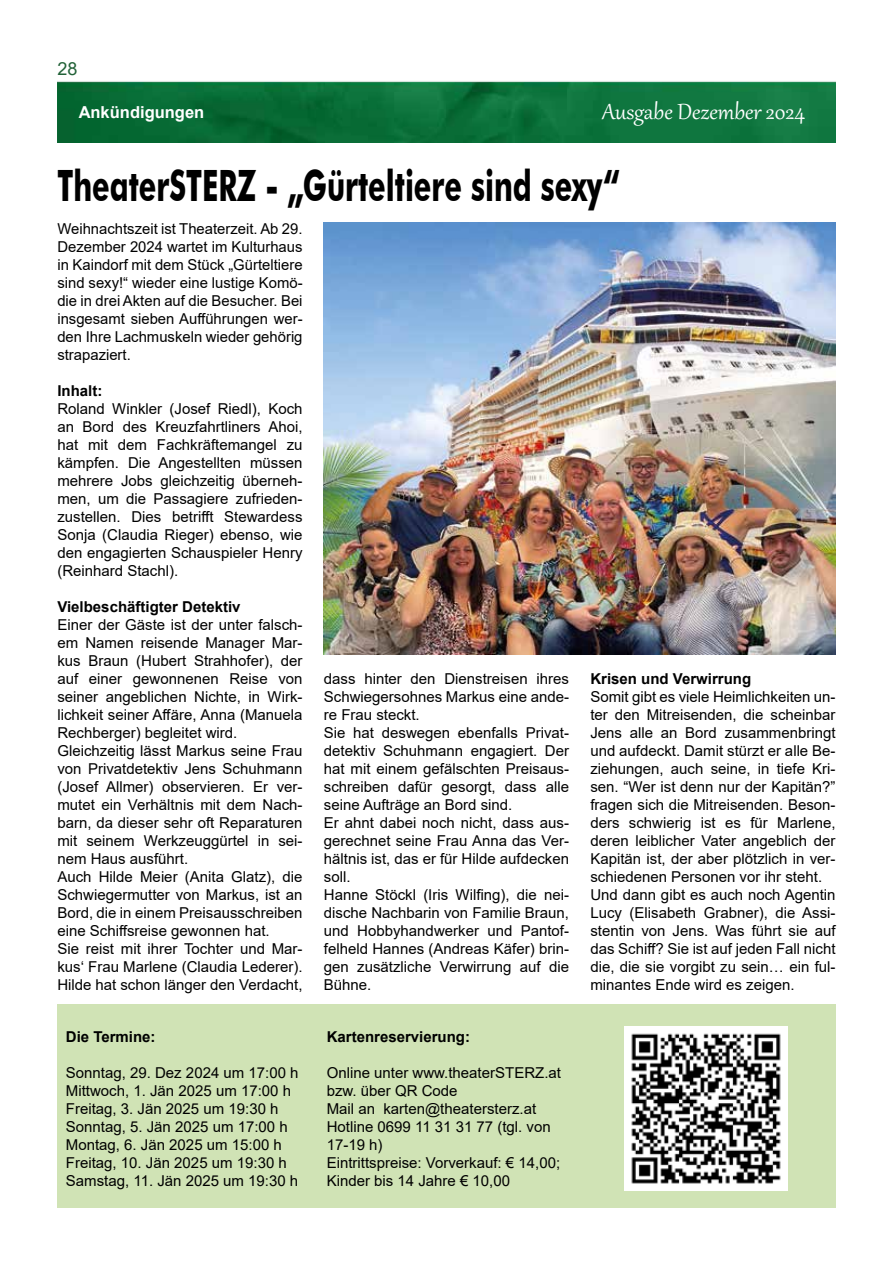
<style>
.page{position:relative;width:893px;height:1263px;background:#fff}
.page>*{position:absolute;margin:0;border:0;box-sizing:border-box;transform-origin:0 0}
.t1{font:700 43.2px "Futura BT";color:#000;scale:.67 1}
.t2{font:27px "Gabriola";color:#fff}
.t3{font:18px "Arial";color:#226238}
.t4{font:700 16.5px "Arial";color:#fff}
.t5{font:15px/18px "Arial";color:#000}
.t6{font:700 15px "Arial";color:#000}
</style>
<div class="page">
<img style="left:57px;top:81px;width:779px;height:61px">
<img style="left:324px;top:223px;width:512px;height:432px">
<div style="left:57px;top:1004px;width:779px;height:204px;background:#d0e3b5"></div>
<img style="left:624px;top:1027px;width:163px;height:163px">
<p class="t3" style="left:57px;top:56px;width:22px">28</p>
<p class="t4" style="left:79px;top:101px;width:127px">Ankündigungen</p>
<h2 class="t2" style="left:602px;top:94px;width:205px">Ausgabe Dezember 2024</h2>
<h1 class="t1" style="left:57px;top:159px;width:841px">TheaterSTERZ - „Gürteltiere sind sexy“</h1>
<p class="t5" style="left:57px;top:220px;width:247px;text-align:justify">Weihnachtszeit ist Theaterzeit. Ab 29.<br>Dezember 2024 wartet im Kulturhaus in Kaindorf mit dem Stück „Gürteltiere sind sexy!“ wieder eine lustige Komö&shy;die in drei Akten auf die Besucher. Bei insgesamt sieben Aufführungen wer&shy;den Ihre Lachmuskeln wieder gehörig strapaziert.</p>
<p class="t6" style="left:57px;top:380px;width:46px">Inhalt:</p>
<p class="t5" style="left:57px;top:400px;width:247px;text-align:justify">Roland Winkler (Josef Riedl), Koch an Bord des Kreuzfahrtliners Ahoi, hat mit dem Fachkräftemangel zu kämpfen. Die Angestellten müssen mehrere Jobs gleichzeitig überneh&shy;men, um die Passagiere zufrieden&shy;zustellen. Dies betrifft Stewardess Sonja (Claudia Rieger) ebenso, wie den engagierten Schauspieler Henry (Reinhard Stachl).</p>
<p class="t6" style="left:57px;top:596px;width:185px">Vielbeschäftigter Detektiv</p>
<p class="t5" style="left:57px;top:616px;width:247px">Einer der Gäste ist der unter falsch&shy;em Namen reisende Manager Mar&shy;kus Braun (Hubert Strahhofer), der auf einer gewonnenen Reise von seiner angeblichen Nichte, in Wirk&shy;lichkeit seiner Affäre, Anna (Manuela Rechberger) begleitet wird.<br>Gleichzeitig lässt Markus seine Frau von Privatdetektiv Jens Schuhmann (Josef Allmer) observieren. Er ver&shy;mutet ein Verhältnis mit dem Nach&shy;barn, da dieser sehr oft Reparaturen mit seinem Werkzeuggürtel in sei&shy;nem Haus ausführt.<br>Auch Hilde Meier (Anita Glatz), die Schwiegermutter von Markus, ist an Bord, die in einem Preisausschreiben eine Schiffsreise gewonnen hat.<br>Sie reist mit ihrer Tochter und Mar&shy;kus‘ Frau Marlene (Claudia Lederer).<br>Hilde hat schon länger den Verdacht,</p>
<p class="t5" style="left:324px;top:670px;width:247px">dass hinter den Dienstreisen ihres<br>Schwiegersohnes Markus eine ande&shy;re Frau steckt.<br>Sie hat deswegen ebenfalls Privat&shy;detektiv Schuhmann engagiert. Der hat mit einem gefälschten Preisaus&shy;schreiben dafür gesorgt, dass alle seine Aufträge an Bord sind.<br>Er ahnt dabei noch nicht, dass aus&shy;gerechnet seine Frau Anna das Ver&shy;hältnis ist, das er für Hilde aufdecken soll.<br>Hanne Stöckl (Iris Wilfing), die nei&shy;dische Nachbarin von Familie Braun, und Hobbyhandwerker und Pantof&shy;felheld Hannes (Andreas Käfer) brin&shy;gen zusätzliche Verwirrung auf die<br>Bühne.</p>
<p class="t6" style="left:590px;top:668px;width:162px">Krisen und Verwirrung</p>
<p class="t5" style="left:590px;top:688px;width:247px">Somit gibt es viele Heimlichkeiten un&shy;ter den Mitreisenden, die scheinbar Jens alle an Bord zusammenbringt und aufdeckt. Damit stürzt er alle Be&shy;ziehungen, auch seine, in tiefe Kri&shy;sen. “Wer ist denn nur der Kapitän?” fragen sich die Mitreisenden. Beson&shy;ders schwierig ist es für Marlene, deren leiblicher Vater angeblich der Kapitän ist, der aber plötzlich in ver&shy;schiedenen Personen vor ihr steht.<br>Und dann gibt es auch noch Agentin Lucy (Elisabeth Grabner), die Assi&shy;stentin von Jens. Was führt sie auf das Schiff? Sie ist auf jeden Fall nicht die, die sie vorgibt zu sein… ein ful&shy;minantes Ende wird es zeigen.</p>
<p class="t6" style="left:66px;top:1026px;width:91px">Die Termine:</p>
<p class="t5" style="left:66px;top:1063px;width:234px">Sonntag, 29. Dez 2024 um 17:00 h<br>Mittwoch, 1. Jän 2025 um 17:00 h<br>Freitag, 3. Jän 2025 um 19:30 h<br>Sonntag, 5. Jän 2025 um 17:00 h<br>Montag, 6. Jän 2025 um 15:00 h<br>Freitag, 10. Jän 2025 um 19:30 h<br>Samstag, 11. Jän 2025 um 19:30 h</p>
<p class="t6" style="left:327px;top:1026px;width:145px">Kartenreservierung:</p>
<p class="t5" style="left:327px;top:1063px;width:236px">Online unter www.theaterSTERZ.at bzw. über QR Code<br>Mail an karten@theatersterz.at<br>Hotline 0699 11 31 31 77 (tgl. von<br>17-19 h)<br>Eintrittspreise: Vorverkauf: € 14,00;<br>Kinder bis 14 Jahre € 10,00</p>
</div>
